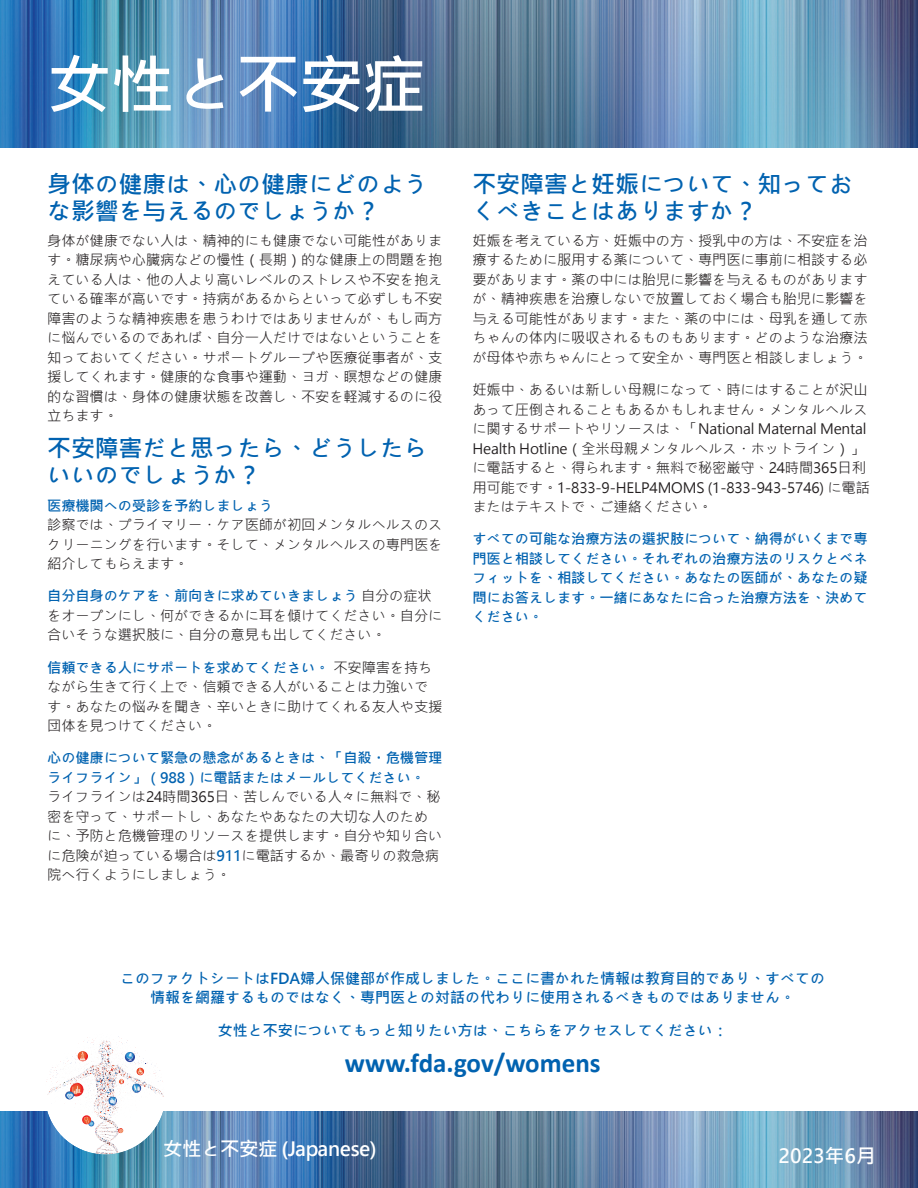
<style>
.page{position:relative;width:918px;height:1188px;background:#fff}
.page>*{position:absolute;margin:0;border:0;box-sizing:border-box;transform-origin:0 0}
.t1{font:64.5px "Microsoft Jheng Hei UI Bold";letter-spacing:-.025em;color:#fff}
.t2{font:700 27px "Calibri";color:#0162b0}
.t3{font:24px/27px "Microsoft Jheng Hei UI Bold";letter-spacing:-.01em;color:#0162b0}
.t4{font:19.5px "Microsoft Jheng Hei UI Bold";letter-spacing:-.025em;color:#fff}
.t5{font:15px/19.5px "Microsoft Jheng Hei UI Bold";color:#0162b0;text-align:center}
.t6{font:14.25px/19.5px "Microsoft Jheng Hei UI Regular";letter-spacing:-.01em;color:#231f20}
.t7{font:14.25px/19.5px "Microsoft Jheng Hei UI Bold";letter-spacing:-.01em;color:#0162b0}
.s1{font-family:"Microsoft Jheng Hei UI Bold";color:#0162b0}
</style>
<div class="page">
<img style="left:0;top:0;width:918px;height:148px">
<img style="left:0;top:1111px;width:918px;height:77px">
<div style="left:45px;top:1034px;width:121px;height:120px;background:#fff;border-radius:50%"></div>
<svg style="left:96px;top:1148px;width:19px;height:7px"></svg>
<svg style="left:75px;top:1095px;width:39px;height:41px"></svg>
<svg style="left:46px;top:1036px;width:117px;height:53px"></svg>
<h1 class="t1" style="left:47px;top:44px;width:380px">女性と不安症</h1>
<h2 class="t3" style="left:47px;top:170px;width:382px">身体の健康は、心の健康にどのような影響を与えるのでしょうか？</h2>
<p class="t6" style="left:47px;top:231px;width:397px;text-align:justify">身体が健康でない人は、精神的にも健康でない可能性があります。糖尿病や心臓病などの慢性（長期）的な健康上の問題を抱えている人は、他の人より高いレベルのストレスや不安を抱えている確率が高いです。持病があるからといって必ずしも不安障害のような精神疾患を患うわけではありませんが、もし両方に悩んでいるのであれば、自分一人だけではないということを知っておいてください。サポートグループや医療従事者が、支援してくれます。健康的な食事や運動、ヨガ、瞑想などの健康的な習慣は、身体の健康状態を改善し、不安を軽減するのに役立ちます。</p>
<h2 class="t3" style="left:47px;top:435px;width:382px">不安障害だと思ったら、どうしたらいいのでしょうか？</h2>
<h3 class="t7" style="left:47px;top:496px;width:227px">医療機関への受診を予約しましょう</h3>
<p class="t6" style="left:47px;top:515px;width:397px;text-align:justify">診察では、プライマリー・ケア医師が初回メンタルヘルスのスクリーニングを行います。そして、メンタルヘルスの専門医を紹介してもらえます。</p>
<p class="t6" style="left:47px;top:587px;width:397px"><span class="s1">自分自身のケアを、前向きに求めていきましょう</span> 自分の症状をオープンにし、何ができるかに耳を傾けてください。自分に合いそうな選択肢に、自分の意見も出してください。</p>
<p class="t6" style="left:47px;top:658px;width:397px"><span class="s1">信頼できる人にサポートを求めてください。</span>不安障害を持ちながら生きて行く上で、信頼できる人がいることは力強いです。あなたの悩みを聞き、辛いときに助けてくれる友人や支援団体を見つけてください。</p>
<h3 class="t7" style="left:47px;top:749px;width:397px">心の健康について緊急の懸念があるときは、「自殺・危機管理ライフライン」（988）に電話またはメールしてください。</h3>
<p class="t6" style="left:47px;top:787px;width:397px">ライフラインは24時間365日、苦しんでいる人々に無料で、秘密を守って、サポートし、あなたやあなたの大切な人のために、予防と危機管理のリソースを提供します。自分や知り合いに危険が迫っている場合は<span class="s1">911</span>に電話するか、最寄りの救急病院へ行くようにしましょう。</p>
<h2 class="t3" style="left:472px;top:170px;width:382px">不安障害と妊娠について、知っておくべきことはありますか？</h2>
<p class="t6" style="left:472px;top:231px;width:397px;text-align:justify">妊娠を考えている方、妊娠中の方、授乳中の方は、不安症を治療するために服用する薬について、専門医に事前に相談する必要があります。薬の中には胎児に影響を与えるものがありますが、精神疾患を治療しないで放置しておく場合も胎児に影響を与える可能性があります。また、薬の中には、母乳を通して赤ちゃんの体内に吸収されるものもあります。どのような治療法が母体や赤ちゃんにとって安全か、専門医と相談しましょう。</p>
<p class="t6" style="left:472px;top:380px;width:399px">妊娠中、あるいは新しい母親になって、時にはすることが沢山あって圧倒されることもあるかもしれません。メンタルヘルスに関するサポートやリソースは、「National Maternal Mental Health Hotline（全米母親メンタルヘルス・ホットライン）」に電話すると、得られます。無料で秘密厳守、24時間365日利用可能です。1-833-9-HELP4MOMS (1-833-943-5746) に電話またはテキストで、ご連絡ください。</p>
<h3 class="t7" style="left:472px;top:529px;width:397px;text-align:justify">すべての可能な治療方法の選択肢について、納得がいくまで専門医と相談してください。それぞれの治療方法のリスクとベネフィットを、相談してください。あなたの医師が、あなたの疑問にお答えします。一緒にあなたに合った治療方法を、決めてください。</h3>
<p class="t5" style="left:120px;top:969px;width:707px">このファクトシートはFDA婦人保健部が作成しました。ここに書かれた情報は教育目的であり、すべての情報を網羅するものではなく、専門医との対話の代わりに使用されるべきものではありません。</p>
<p class="t5" style="left:218px;top:1020px;width:511px">女性と不安についてもっと知りたい方は、こちらをアクセスしてください：</p>
<p class="t2" style="left:345px;top:1044px;width:257px">www.fda.gov/womens</p>
<p class="t4" style="left:163px;top:1137px;width:215px">女性と不安症 (Japanese)</p>
<p class="t4" style="left:778px;top:1143px;width:99px">2023年6月</p>
</div>
